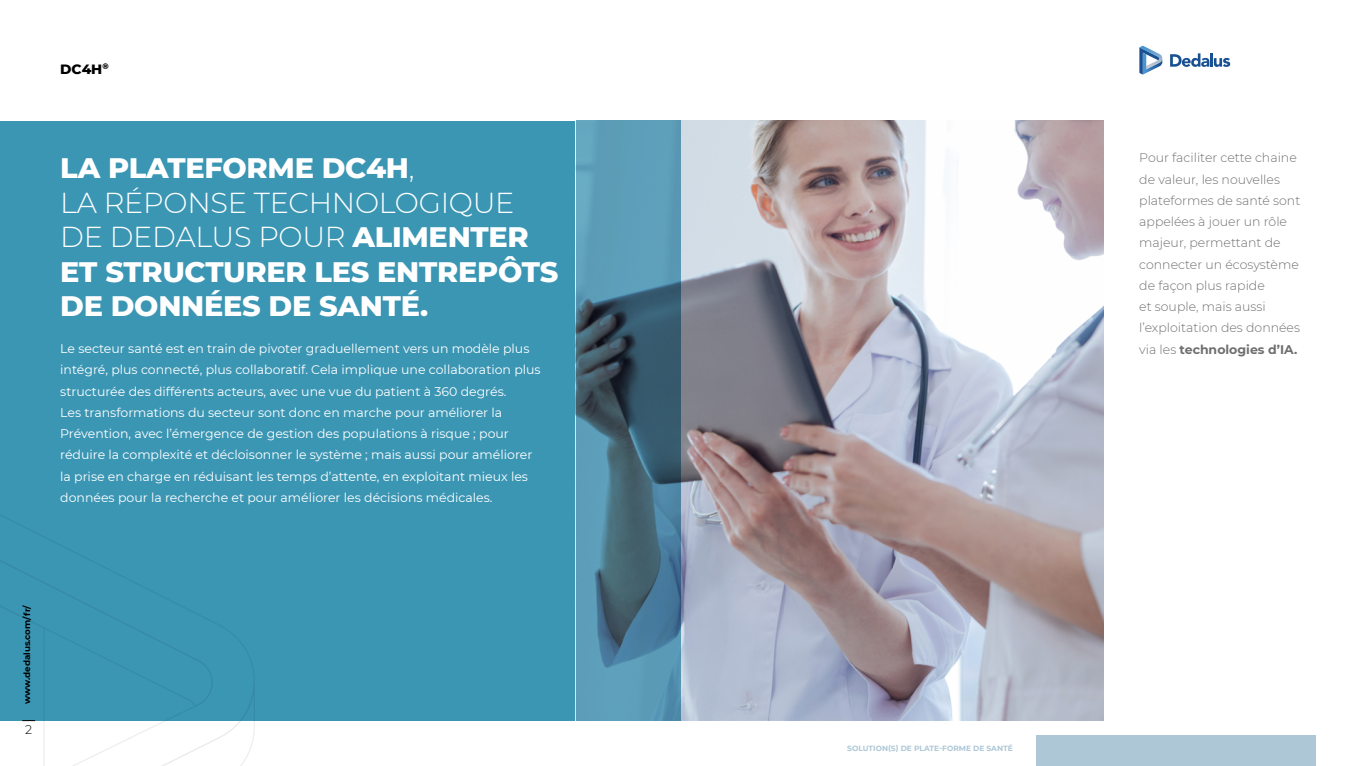
<style>
.page{position:relative;width:1361px;height:766px;background:#fff}
.page>*{position:absolute;margin:0;border:0;box-sizing:border-box;transform-origin:0 0}
.t1{font:800 28.75px/34.5px "Montserrat";letter-spacing:-.01em;color:#fff}
.t2{font:800 13.75px "Montserrat";color:#000}
.t3{font:12.5px/21.2px "Montserrat";color:#fff}
.t4{font:300 12.5px/21.2px "Montserrat";color:#706f6f}
.t5{font:700 12.5px "Montserrat";color:#706f6f}
.t6{font:300 12.5px "Montserrat";color:#000}
.t7{font:700 8.75px "Montserrat";letter-spacing:-.005em;color:#000}
.t8{font:700 7.5px "Montserrat";color:#adc7d7}
.s1{font-weight:300}
</style>
<div class="page">
<div style="left:0;top:121px;width:680px;height:599px;background:#3b96b4"></div>
<img style="left:680px;top:120px;width:423px;height:600px">
<svg style="left:576px;top:120px;width:104px;height:600px;background:#4d7e94"></svg>
<div style="left:1036px;top:735px;width:279px;height:30px;background:#adc7d7"></div>
<svg style="left:1139px;top:46px;width:24px;height:29px"></svg>
<svg style="left:1170px;top:53px;width:60px;height:14px"></svg>
<svg style="left:0;top:535px;width:175px;height:68px"></svg>
<svg style="left:0;top:603px;width:255px;height:162px"></svg>
<p class="t2" style="left:60px;top:59px;width:50px">DC4H<sup>®</sup></p>
<h1 class="t1" style="left:60px;top:149px;width:499px">LA PLATEFORME DC4H<span class="s1">,<br>LA RÉPONSE TECHNOLOGIQUE<br>DE DEDALUS POUR</span> ALIMENTER<br>ET STRUCTURER LES ENTREPÔTS<br>DE DONNÉES DE SANTÉ.</h1>
<p class="t4" style="left:1139px;top:147px;width:163px">Pour faciliter cette chaine de valeur, les nouvelles plateformes de santé sont appelées à jouer un rôle majeur, permettant de connecter un écosystème de façon plus rapide<br>et souple, mais aussi l’exploitation des données</p>
<p class="t3" style="left:60px;top:337px;width:471px">Le secteur santé est en train de pivoter graduellement vers un modèle plus</p>
<p class="t5" style="left:1139px;top:340px;width:160px"><span class="s1">via les</span> technologies d’IA.</p>
<p class="t3" style="left:60px;top:358px;width:482px">intégré, plus connecté, plus collaboratif. Cela implique une collaboration plus structurée des différents acteurs, avec une vue du patient à 360 degrés.<br>Les transformations du secteur sont donc en marche pour améliorer la Prévention, avec l’émergence de gestion des populations à risque ; pour réduire la complexité et décloisonner le système ; mais aussi pour améliorer la prise en charge en réduisant les temps d’attente, en exploitant mieux les données pour la recherche et pour améliorer les décisions médicales.</p>
<p class="t7" style="left:21px;top:703px;width:101px;rotate:-90deg">www.dedalus.com/fr/</p>
<p class="t6" style="left:25px;top:720px;width:9px">2</p>
<p class="t8" style="left:847px;top:742px;width:167px">SOLUTION(S) DE PLATE-FORME DE SANTÉ</p>
</div>
